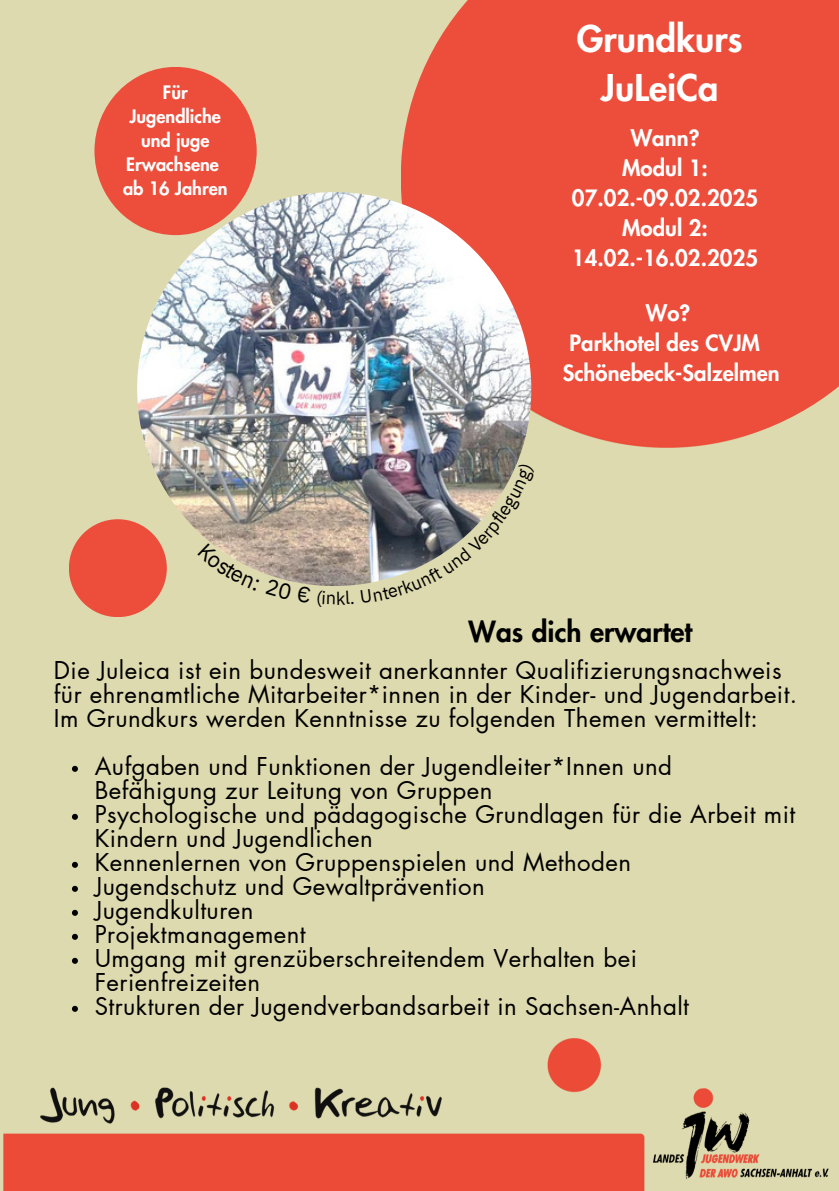
<style>
.page{position:relative;width:839px;height:1191px;background:#fff}
.page>*{position:absolute;margin:0;border:0;box-sizing:border-box;transform-origin:0 0}
.t1{font:800 36px/49.6px "Futura LT Pro";letter-spacing:.005em;color:#fff;text-align:center}
.t2{font:800 28px "Futura LT Pro";letter-spacing:.005em;color:#000}
.t3{font:24px/24px "Futura LT Pro";letter-spacing:.02em;color:#000}
.t4{font:800 22px/30px "Futura LT Pro";letter-spacing:.005em;color:#fff;text-align:center}
.t5{font:800 18.2px/24px "Futura LT Pro";color:#fff;text-align:center}
</style>
<div class="page">
<div style="left:0;top:0;width:838px;height:1191px;background:#dedaaf"></div>
<img style="left:3px;top:1038px;width:826px;height:153px">
<div style="left:401px;top:0;width:437px;height:446px;background:#ec4e3b"></div>
<div style="left:94px;top:67px;width:163px;height:168px;background:#ec4e3b;border-radius:50%"></div>
<div style="left:69px;top:519px;width:98px;height:98px;background:#ec4e3b;border-radius:50%"></div>
<img style="left:137px;top:192px;width:394px;height:394px;border-radius:50%">
<svg style="left:72px;top:766px;width:6px;height:6px"></svg>
<svg style="left:72px;top:814px;width:6px;height:6px"></svg>
<svg style="left:72px;top:862px;width:6px;height:6px"></svg>
<svg style="left:72px;top:886px;width:6px;height:6px"></svg>
<svg style="left:72px;top:910px;width:6px;height:6px"></svg>
<svg style="left:72px;top:934px;width:6px;height:6px"></svg>
<svg style="left:72px;top:958px;width:6px;height:6px"></svg>
<svg style="left:72px;top:1006px;width:6px;height:6px"></svg>
<svg style="left:212px;top:543px;width:99px;height:42px"></svg>
<img style="left:360px;top:462px;width:158px;height:123px">
<h4 class="t5" style="left:126px;top:81px;width:96px">Für<br>Jugendliche und juge<br>Erwachsene</h4>
<p class="t5" style="left:123px;top:177px;width:106px">ab 16 Jahren</p>
<p class="t1" style="left:576px;top:15px;width:167px">Grundkurs<br>JuLeiCa</p>
<p class="t4" style="left:572px;top:124px;width:188px">Wann?<br>Modul 1:<br>07.02.-09.02.2025<br>Modul 2:<br>14.02.-16.02.2025</p>
<h3 class="t4" style="left:562px;top:299px;width:218px">Wo?<br>Parkhotel des CVJM<br>Schönebeck-Salzelmen</h3>
<p class="t2" style="left:468px;top:619px;width:225px">Was dich erwartet</p>
<p class="t3" style="left:54px;top:659px;width:744px">Die Juleica ist ein bundesweit anerkannter Qualifizierungsnachweis für ehrenamtliche Mitarbeiter*innen in der Kinder- und Jugendarbeit.<br>Im Grundkurs werden Kenntnisse zu folgenden Themen vermittelt:</p>
<p class="t3" style="left:95px;top:755px;width:579px">Aufgaben und Funktionen der Jugendleiter*Innen und<br>Befähigung zur Leitung von Gruppen</p>
<p class="t3" style="left:95px;top:803px;width:702px">Psychologische und pädagogische Grundlagen für die Arbeit mit<br>Kindern und Jugendlichen</p>
<p class="t3" style="left:95px;top:851px;width:537px">Kennenlernen von Gruppenspielen und Methoden</p>
<p class="t3" style="left:95px;top:875px;width:391px">Jugendschutz und Gewaltprävention</p>
<p class="t3" style="left:95px;top:899px;width:160px">Jugendkulturen</p>
<p class="t3" style="left:95px;top:923px;width:212px">Projektmanagement</p>
<p class="t3" style="left:95px;top:947px;width:543px">Umgang mit grenzüberschreitendem Verhalten bei<br>Ferienfreizeiten</p>
<p class="t3" style="left:95px;top:995px;width:595px">Strukturen der Jugendverbandsarbeit in Sachsen-Anhalt</p>
</div>
